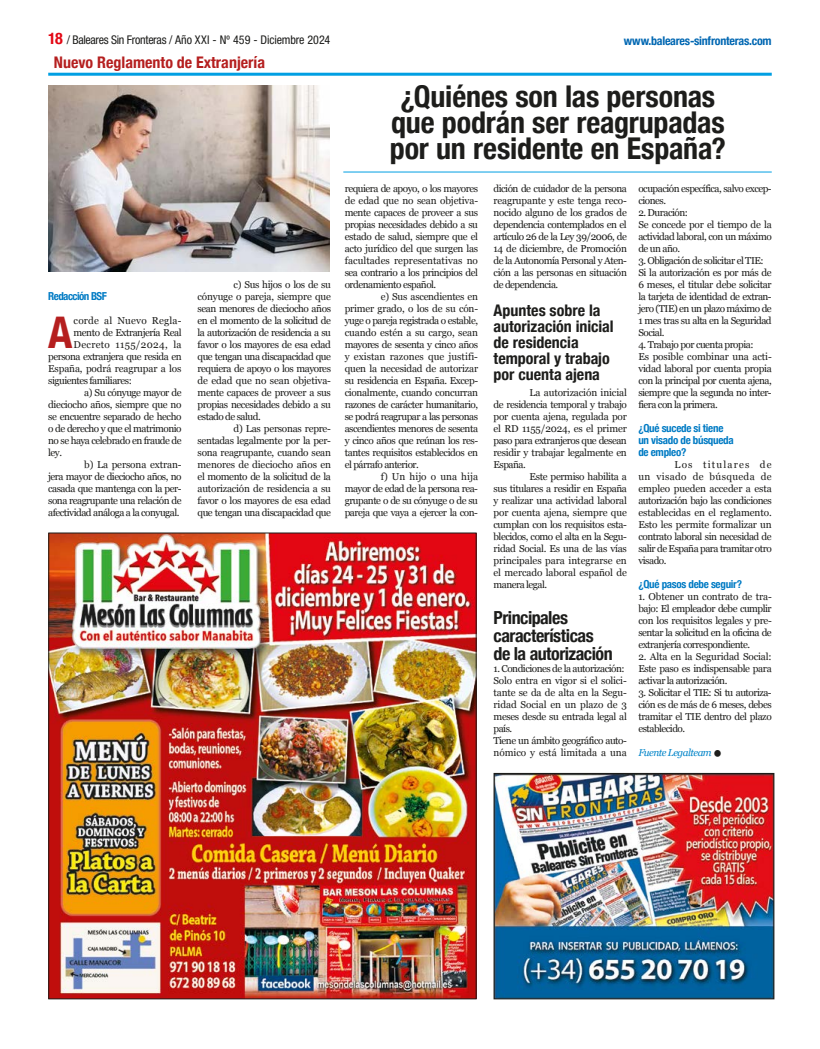
<style>
.page{position:relative;width:820px;height:1049px;background:#fff}
.page>*{position:absolute;margin:0;border:0;box-sizing:border-box;transform-origin:0 0}
.t1{font:48px "Georgia";color:#1d1d1b}
.t2{font:700 condensed 43.6px "Helvetica Neue";color:#b51f1f}
.t3{font:700 condensed 30px/26px "Helvetica Neue";letter-spacing:-.005em;color:#1d1d1b;text-align:center}
.t4{font:700 condensed 18px/18px "Helvetica Neue";letter-spacing:-.025em;color:#1d1d1b}
.t5{font:700 condensed 16px/16px "Helvetica Neue";color:#1d1d1b}
.t6{font:700 condensed 16px "Helvetica Neue";color:#b51f1f}
.t7{font:condensed 12px "Helvetica Neue";letter-spacing:-.015em;color:#1d1d1b}
.t8{font:700 condensed 12px "Helvetica Neue";letter-spacing:-.02em;color:#0067b2}
.t9{font:700 condensed 11px/12px "Helvetica Neue";letter-spacing:-.025em;color:#007bc4}
.t10{font:700 condensed 11px "Helvetica Neue";letter-spacing:-.05em;color:#007bc4}
.t11{font:10px/12px "Georgia";letter-spacing:-.05em;color:#1d1d1b;text-align:justify}
.t12{font:10px "Georgia";letter-spacing:-.015em;color:#1d1d1b}
.t13{font:10px "Georgia";letter-spacing:.03em;color:#1d1d1b}
.t14{font:10px "Georgia";letter-spacing:.02em;color:#1d1d1b}
.t15{font:10px "Georgia";letter-spacing:-.01em;color:#1d1d1b}
.t16{font:italic 10px "Georgia";letter-spacing:-.05em;color:#0084c8}
.s1{font-weight:700;font-size:16px;color:#e30613}
</style>
<div class="page">
<hr style="left:343px;top:171px;width:428px;height:1px;background:#009fe3">
<hr style="left:48px;top:73px;width:723px;height:3px;background:#009fe3">
<img style="left:50px;top:534px;width:424px;height:463px">
<img style="left:48px;top:85px;width:281px;height:187px">
<img style="left:495px;top:775px;width:277px;height:222px">
<div style="left:493px;top:773px;width:281px;height:226px;border:1px solid #1d1d1b"></div>
<p class="t7" style="left:48px;top:33px;width:283px"><span class="s1">18</span> / Baleares Sin Fronteras / Año XXI - Nº 459 - Diciembre 2024</p>
<p class="t8" style="left:623px;top:30px;width:149px">www.baleares-sinfronteras.com</p>
<h3 class="t6" style="left:54px;top:49px;width:213px">Nuevo Reglamento de Extranjería</h3>
<p class="t10" style="left:48px;top:287px;width:60px">Redacción BSF</p>
<h2 class="t2" style="left:48px;top:296px;width:26px">A</h2>
<p class="t14" style="left:74px;top:313px;width:109px">corde al Nuevo Regla-</p>
<p class="t11" style="left:74px;top:326px;width:109px">mento de Extranjería Real</p>
<p class="t13" style="left:74px;top:337px;width:109px">Decreto 1155/2024, la</p>
<p class="t11" style="left:48px;top:350px;width:135px">persona extranjera que resida en</p>
<p class="t12" style="left:48px;top:361px;width:135px">España, podrá reagrupar a los</p>
<p class="t11" style="left:48px;top:374px;width:85px">siguientes familiares:</p>
<p class="t11" style="left:84px;top:386px;width:99px">a) Su cónyuge mayor de</p>
<p class="t11" style="left:48px;top:398px;width:135px">dieciocho años, siempre que no</p>
<p class="t11" style="left:48px;top:410px;width:135px">se encuentre separado de hecho</p>
<p class="t11" style="left:48px;top:422px;width:135px">o de derecho y que el matrimonio</p>
<p class="t11" style="left:48px;top:434px;width:135px">no se haya celebrado en fraude de</p>
<p class="t11" style="left:48px;top:446px;width:15px">ley.</p>
<p class="t15" style="left:84px;top:457px;width:99px">b) La persona extran-</p>
<p class="t11" style="left:48px;top:470px;width:135px">jera mayor de dieciocho años, no</p>
<p class="t11" style="left:48px;top:482px;width:135px">casada que mantenga con la per-</p>
<p class="t11" style="left:48px;top:494px;width:135px">sona reagrupante una relación de</p>
<p class="t11" style="left:48px;top:506px;width:133px">afectividad análoga a la conyugal.</p>
<p class="t11" style="left:197px;top:278px;width:135px;text-indent:36px">c) Sus hijos o los de su cónyuge o pareja, siempre que sean menores de dieciocho años en el momento de la solicitud de la autorización de residencia a su favor o los mayores de esa edad que tengan una discapacidad que requiera de apoyo o los mayores de edad que no sean objetiva&shy;mente capaces de proveer a sus propias necesidades debido a su estado de salud.</p>
<p class="t11" style="left:197px;top:422px;width:135px;text-indent:36px">d) Las personas repre&shy;sentadas legalmente por la per&shy;sona reagrupante, cuando sean menores de dieciocho años en el momento de la solicitud de la autorización de residencia a su favor o los mayores de esa edad que tengan una discapacidad que</p>
<h3 class="t3" style="left:389px;top:82px;width:337px">¿Quiénes son las personas que podrán ser reagrupadas por un residente en España?</h3>
<p class="t11" style="left:344px;top:182px;width:135px">requiera de apoyo, o los mayores de edad que no sean objetiva&shy;mente capaces de proveer a sus propias necesidades debido a su estado de salud, siempre que el acto jurídico del que surgen las facultades representativas no sea contrario a los principios del ordenamiento español.</p>
<p class="t11" style="left:344px;top:290px;width:135px;text-indent:36px">e) Sus ascendientes en primer grado, o los de su cón&shy;yuge o pareja registrada o estable, cuando estén a su cargo, sean mayores de sesenta y cinco años y existan razones que justifi&shy;quen la necesidad de autorizar su residencia en España. Excep&shy;cionalmente, cuando concurran razones de carácter humanitario, se podrá reagrupar a las personas ascendientes menores de sesenta y cinco años que reúnan los res&shy;tantes requisitos establecidos en el párrafo anterior.</p>
<p class="t11" style="left:344px;top:470px;width:135px;text-indent:36px">f) Un hijo o una hija mayor de edad de la persona rea&shy;grupante o de su cónyuge o de su pareja que vaya a ejercer la con-</p>
<p class="t11" style="left:493px;top:182px;width:135px">dición de cuidador de la persona reagrupante y este tenga reco&shy;nocido alguno de los grados de dependencia contemplados en el artículo 26 de la Ley 39/2006, de 14 de diciembre, de Promoción de la Autonomía Personal y Aten&shy;ción a las personas en situación de dependencia.</p>
<h3 class="t5" style="left:493px;top:301px;width:122px">Apuntes sobre la autorización inicial de residencia temporal y trabajo por cuenta ajena</h3>
<p class="t11" style="left:493px;top:386px;width:135px;text-indent:36px">La autorización inicial de residencia temporal y trabajo por cuenta ajena, regulada por el RD 1155/2024, es el primer paso para extranjeros que desean residir y trabajar legalmente en España.</p>
<p class="t11" style="left:493px;top:470px;width:135px;text-indent:36px">Este permiso habilita a sus titulares a residir en España y realizar una actividad laboral por cuenta ajena, siempre que cumplan con los requisitos esta&shy;blecidos, como el alta en la Segu&shy;ridad Social. Es una de las vías principales para integrarse en el mercado laboral español de manera legal.</p>
<h3 class="t4" style="left:493px;top:607px;width:121px">Principales características de la autorización</h3>
<p class="t11" style="left:493px;top:662px;width:135px;text-align:left">1. Condiciones de la autorización:<br>Solo entra en vigor si el solici&shy;tante se da de alta en la Segu&shy;ridad Social en un plazo de 3 meses desde su entrada legal al país.<br>Tiene un ámbito geográfico auto&shy;nómico y está limitada a una</p>
<p class="t11" style="left:638px;top:182px;width:135px">ocupación específica, salvo excep&shy;ciones.</p>
<p class="t11" style="left:638px;top:206px;width:135px;text-align:left">2. Duración:<br>Se concede por el tiempo de la actividad laboral, con un máximo de un año.</p>
<p class="t11" style="left:638px;top:254px;width:135px;text-align:left">3. Obligación de solicitar el TIE:<br>Si la autorización es por más de<br>6 meses, el titular debe solicitar la tarjeta de identidad de extran&shy;jero (TIE) en un plazo máximo de<br>1 mes tras su alta en la Seguridad<br>Social.</p>
<p class="t11" style="left:638px;top:338px;width:135px;text-align:left">4. Trabajo por cuenta propia:<br>Es posible combinar una acti&shy;vidad laboral por cuenta propia con la principal por cuenta ajena, siempre que la segunda no inter&shy;fiera con la primera.</p>
<p class="t9" style="left:638px;top:421px;width:97px">¿Qué sucede si tiene un visado de búsqueda de empleo?</p>
<p class="t11" style="left:638px;top:458px;width:135px;text-indent:36px">Los titulares de un visado de búsqueda de empleo pueden acceder a esta autorización bajo las condiciones establecidas en el reglamento.<br>Esto les permite formalizar un contrato laboral sin necesidad de salir de España para tramitar otro visado.</p>
<p class="t9" style="left:638px;top:577px;width:105px">¿Qué pasos debe seguir?</p>
<p class="t11" style="left:638px;top:590px;width:135px">1. Obtener un contrato de tra&shy;bajo: El empleador debe cumplir con los requisitos legales y pre&shy;sentar la solicitud en la oficina de extranjería correspondiente.</p>
<p class="t11" style="left:638px;top:650px;width:135px">2. Alta en la Seguridad Social:<br>Este paso es indispensable para activar la autorización.</p>
<p class="t11" style="left:638px;top:686px;width:135px">3. Solicitar el TIE: Si tu autoriza&shy;ción es de más de 6 meses, debes tramitar el TIE dentro del plazo establecido.</p>
<p class="t16" style="left:638px;top:745px;width:75px">Fuente Legalteam</p>
<h1 class="t1" style="left:711px;top:704px;width:14px">.</h1>
</div>
